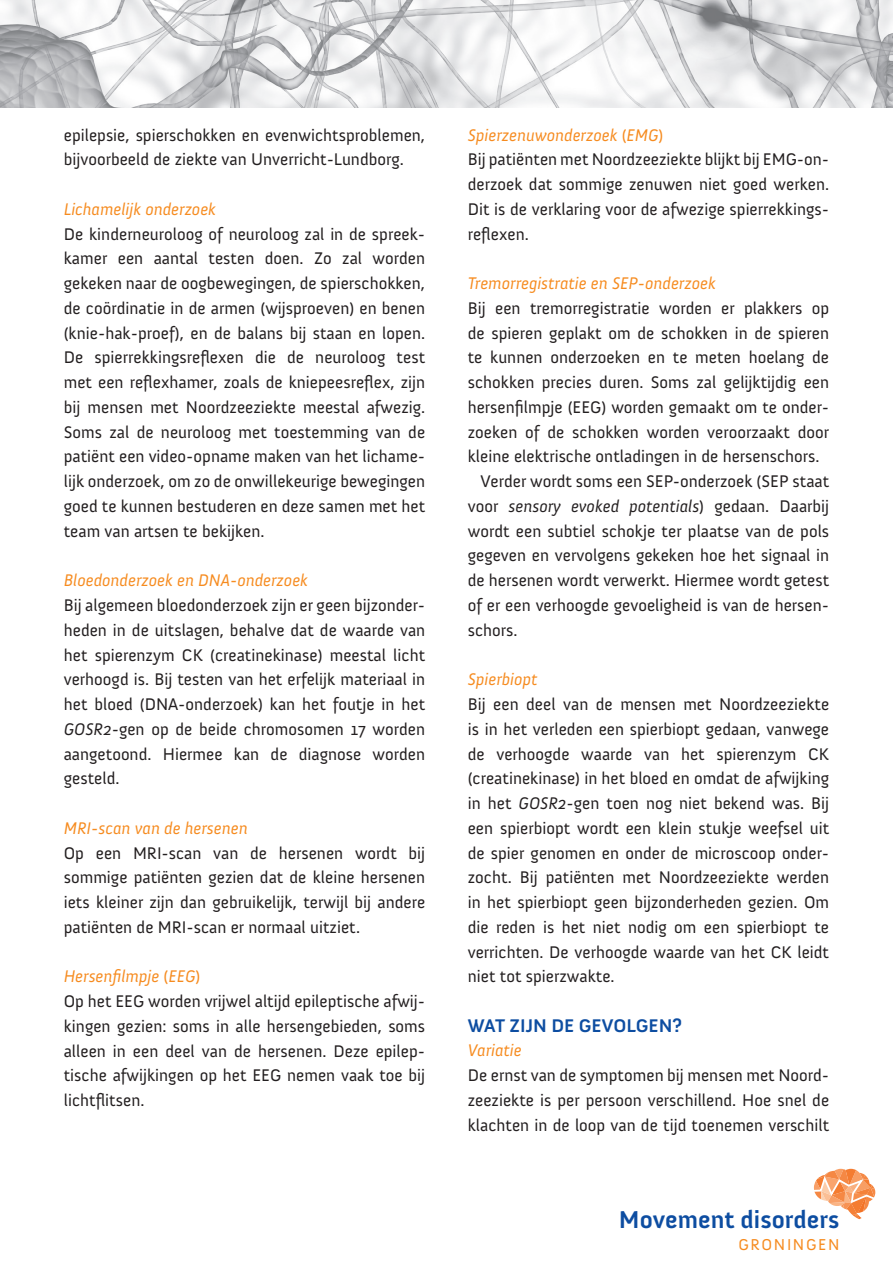
<style>
.page{position:relative;width:893px;height:1263px;background:#fff}
.page>*{position:absolute;margin:0;border:0;box-sizing:border-box;transform-origin:0 0}
.t1{font:700 24.9px "Anivers";color:#0d4da1}
.t2{font:700 18.75px "Anivers";color:#0d4da1}
.t3{font:17.25px/24.8px "Anivers";color:#231f20}
.t4{font:italic 17.25px "Anivers";color:#f68b1f}
.t5{font:italic 17.25px "Anivers";color:#231f20}
.t6{font:16.2px "Anivers";letter-spacing:.1em;color:#f68b1f}
.s1{font-style:italic;color:#f68b1f}
.s2{color:#f68b1f}
.s3{font-style:italic}
.s4{font-style:normal}
</style>
<div class="page">
<img style="left:0;top:0;width:893px;height:108px">
<svg style="left:813px;top:1169px;width:62px;height:50px"></svg>
<p class="t3" style="left:64px;top:123px;width:363px">epilepsie, spierschokken en evenwichtsproblemen, bijvoorbeeld de ziekte van Unverricht-Lundborg.</p>
<p class="t4" style="left:64px;top:200px;width:154px">Lichamelijk onderzoek</p>
<p class="t3" style="left:64px;top:222px;width:363px;text-align:justify">De kinderneuroloog of neuroloog zal in de spreek&shy;kamer een aantal testen doen. Zo zal worden gekeken naar de oogbewegingen, de spierschokken, de coördinatie in de armen (wijsproeven) en benen (knie-hak-proef), en de balans bij staan en lopen.<br>De spierrekkingsreflexen die de neuroloog test met een reflexhamer, zoals de kniepeesreflex, zijn bij mensen met Noordzeeziekte meestal afwezig.<br>Soms zal de neuroloog met toestemming van de patiënt een video-opname maken van het lichame&shy;lijk onderzoek, om zo de onwillekeurige bewegingen goed te kunnen bestuderen en deze samen met het team van artsen te bekijken.</p>
<p class="t3" style="left:64px;top:568px;width:363px"><span class="s1">Bloedonderzoek en DNA</span><span class="s2">-</span><span class="s1">onderzoek<br></span>Bij algemeen bloedonderzoek zijn er geen bijzonder&shy;heden in de uitslagen, behalve dat de waarde van het spierenzym CK (creatinekinase) meestal licht verhoogd is. Bij testen van het erfelijk materiaal in het bloed (DNA-onderzoek) kan het foutje in het <span class="s3">GOSR2</span>-gen op de beide chromosomen 17 worden aangetoond. Hiermee kan de diagnose worden gesteld.</p>
<p class="t3" style="left:64px;top:816px;width:363px"><span class="s1">MRI</span><span class="s2">-</span><span class="s1">scan van de hersenen<br></span>Op een MRI-scan van de hersenen wordt bij sommige patiënten gezien dat de kleine hersenen iets kleiner zijn dan gebruikelijk, terwijl bij andere patiënten de MRI-scan er normaal uitziet.</p>
<p class="t3" style="left:64px;top:964px;width:363px"><span class="s1">Hersenfilmpje</span> <span class="s2">(</span><span class="s1">EEG</span><span class="s2">)<br></span>Op het EEG worden vrijwel altijd epileptische afwij&shy;kingen gezien: soms in alle hersengebieden, soms alleen in een deel van de hersenen. Deze epilep&shy;tische afwijkingen op het EEG nemen vaak toe bij lichtflitsen.</p>
<p class="t3" style="left:468px;top:123px;width:363px"><span class="s1">Spierzenuwonderzoek</span> <span class="s2">(</span><span class="s1">EMG</span><span class="s2">)<br></span>Bij patiënten met Noordzeeziekte blijkt bij EMG-on&shy;derzoek dat sommige zenuwen niet goed werken.<br>Dit is de verklaring voor de afwezige spierrekkings&shy;reflexen.</p>
<p class="t4" style="left:468px;top:274px;width:250px">Tremorregistratie en SEP<span class="s4">-</span>onderzoek</p>
<p class="t3" style="left:468px;top:296px;width:363px">Bij een tremorregistratie worden er plakkers op</p>
<p class="t3" style="left:468px;top:321px;width:363px">de spieren geplakt om de schokken in de spieren</p>
<p class="t3" style="left:468px;top:345px;width:363px">te kunnen onderzoeken en te meten hoelang de</p>
<p class="t3" style="left:468px;top:370px;width:363px">schokken precies duren. Soms zal gelijktijdig een</p>
<p class="t3" style="left:468px;top:395px;width:363px">hersenfilmpje (EEG) worden gemaakt om te onder-</p>
<p class="t3" style="left:468px;top:420px;width:363px">zoeken of de schokken worden veroorzaakt door</p>
<p class="t3" style="left:468px;top:444px;width:353px">kleine elektrische ontladingen in de hersenschors.</p>
<p class="t3" style="left:480px;top:469px;width:350px">Verder wordt soms een SEP-onderzoek (SEP staat</p>
<p class="t5" style="left:468px;top:497px;width:363px"><span class="s4">voor</span> sensory evoked potentials<span class="s4">) gedaan. Daarbij</span></p>
<p class="t3" style="left:468px;top:519px;width:363px">wordt een subtiel schokje ter plaatse van de pols</p>
<p class="t3" style="left:468px;top:543px;width:363px">gegeven en vervolgens gekeken hoe het signaal in</p>
<p class="t3" style="left:468px;top:568px;width:363px">de hersenen wordt verwerkt. Hiermee wordt getest</p>
<p class="t3" style="left:468px;top:593px;width:363px">of er een verhoogde gevoeligheid is van de hersen-</p>
<p class="t3" style="left:468px;top:618px;width:51px">schors.</p>
<p class="t4" style="left:468px;top:670px;width:71px">Spierbiopt</p>
<p class="t3" style="left:468px;top:692px;width:363px;text-align:justify">Bij een deel van de mensen met Noordzeeziekte is in het verleden een spierbiopt gedaan, vanwege de verhoogde waarde van het spierenzym CK (creatinekinase) in het bloed en omdat de afwijking in het <span class="s3">GOSR2</span>-gen toen nog niet bekend was. Bij een spierbiopt wordt een klein stukje weefsel uit de spier genomen en onder de microscoop onder&shy;zocht. Bij patiënten met Noordzeeziekte werden in het spierbiopt geen bijzonderheden gezien. Om die reden is het niet nodig om een spierbiopt te verrichten. De verhoogde waarde van het CK leidt niet tot spierzwakte.</p>
<p class="t2" style="left:468px;top:1015px;width:216px">WAT ZIJN DE GEVOLGEN?</p>
<p class="t4" style="left:468px;top:1041px;width:55px">Variatie</p>
<p class="t3" style="left:468px;top:1063px;width:363px;text-align:justify">De ernst van de symptomen bij mensen met Noord&shy;zeeziekte is per persoon verschillend. Hoe snel de klachten in de loop van de tijd toenemen verschilt</p>
<h1 class="t1" style="left:619px;top:1206px;width:222px">Movement disorders</h1>
<p class="t6" style="left:738px;top:1235px;width:102px">GRONINGEN</p>
</div>
